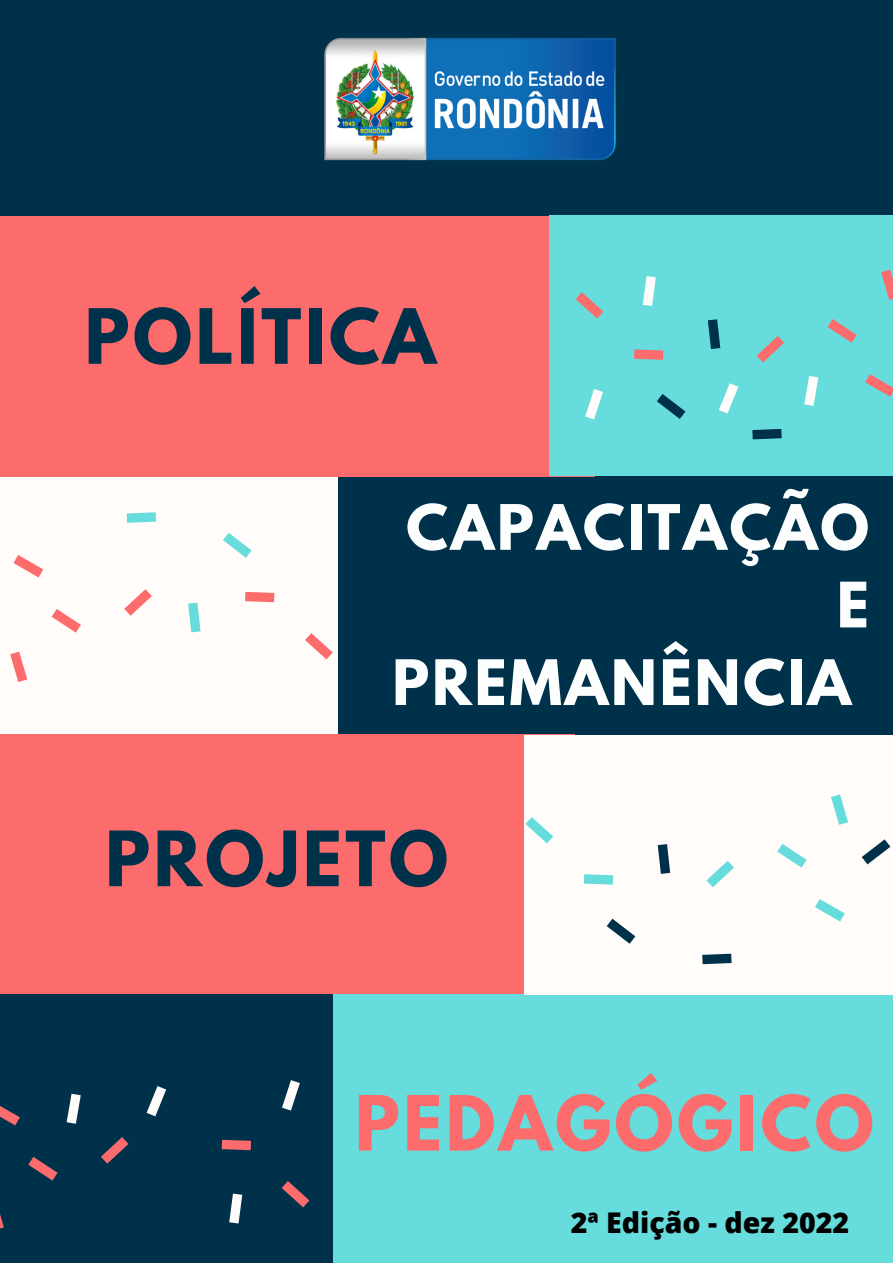
<style>
.page{position:relative;width:893px;height:1264px;background:#fff}
.page>*{position:absolute;margin:0;border:0;box-sizing:border-box;transform-origin:0 0}
.t1{font:700 67.5px "League Spartan";letter-spacing:.05em;color:#00314b}
.t2{font:700 67.5px "League Spartan";letter-spacing:.05em;color:#fc6c6c}
.t3{font:700 55.5px "League Spartan";letter-spacing:.05em;color:#fdfffe}
.t4{font:800 28.5px "Open Sans";color:#000}
</style>
<div class="page">
<div style="left:0;top:0;width:892px;height:1262px;background:#00314b"></div>
<div style="left:0;top:427px;width:337px;height:351px;background:#fffcfa"></div>
<div style="left:0;top:216px;width:594px;height:260px;background:#fc6c6c"></div>
<div style="left:333px;top:958px;width:559px;height:304px;background:#66dcdc"></div>
<div style="left:0;top:734px;width:575px;height:259px;background:#fc6c6c"></div>
<div style="left:549px;top:216px;width:343px;height:259px;background:#66dcdc"></div>
<div style="left:524px;top:735px;width:368px;height:260px;background:#fffcfa"></div>
<svg style="left:827px;top:319px;width:29px;height:24px"></svg>
<svg style="left:707px;top:319px;width:13px;height:30px"></svg>
<svg style="left:756px;top:336px;width:28px;height:26px"></svg>
<svg style="left:804px;top:376px;width:14px;height:30px"></svg>
<svg style="left:865px;top:374px;width:27px;height:23px"></svg>
<svg style="left:719px;top:383px;width:19px;height:30px"></svg>
<svg style="left:752px;top:429px;width:29px;height:10px"></svg>
<svg style="left:585px;top:389px;width:18px;height:30px"></svg>
<svg style="left:881px;top:270px;width:11px;height:30px"></svg>
<svg style="left:657px;top:394px;width:28px;height:25px"></svg>
<svg style="left:642px;top:276px;width:13px;height:30px"></svg>
<svg style="left:634px;top:349px;width:29px;height:11px"></svg>
<svg style="left:575px;top:292px;width:28px;height:26px"></svg>
<svg style="left:52px;top:609px;width:29px;height:23px"></svg>
<svg style="left:188px;top:602px;width:12px;height:30px"></svg>
<svg style="left:124px;top:589px;width:28px;height:26px"></svg>
<svg style="left:13px;top:555px;width:30px;height:22px"></svg>
<svg style="left:127px;top:512px;width:29px;height:11px"></svg>
<svg style="left:10px;top:651px;width:17px;height:31px"></svg>
<svg style="left:223px;top:532px;width:28px;height:26px"></svg>
<svg style="left:245px;top:592px;width:29px;height:10px"></svg>
<svg style="left:305px;top:633px;width:28px;height:26px"></svg>
<svg style="left:777px;top:844px;width:29px;height:23px"></svg>
<svg style="left:657px;top:844px;width:13px;height:29px"></svg>
<svg style="left:706px;top:861px;width:28px;height:26px"></svg>
<svg style="left:815px;top:899px;width:29px;height:22px"></svg>
<svg style="left:702px;top:953px;width:29px;height:11px"></svg>
<svg style="left:831px;top:794px;width:17px;height:30px"></svg>
<svg style="left:606px;top:918px;width:29px;height:25px"></svg>
<svg style="left:861px;top:839px;width:29px;height:25px"></svg>
<svg style="left:584px;top:874px;width:29px;height:10px"></svg>
<svg style="left:525px;top:817px;width:28px;height:26px"></svg>
<svg style="left:28px;top:1157px;width:30px;height:23px"></svg>
<svg style="left:101px;top:1137px;width:27px;height:26px"></svg>
<svg style="left:67px;top:1093px;width:14px;height:30px"></svg>
<svg style="left:0;top:1106px;width:20px;height:19px"></svg>
<svg style="left:147px;top:1086px;width:19px;height:30px"></svg>
<svg style="left:282px;top:1080px;width:18px;height:30px"></svg>
<svg style="left:0;top:1214px;width:4px;height:15px"></svg>
<svg style="left:229px;top:1193px;width:13px;height:30px"></svg>
<svg style="left:222px;top:1139px;width:29px;height:11px"></svg>
<svg style="left:281px;top:1181px;width:28px;height:26px"></svg>
<img style="left:324px;top:37px;width:292px;height:124px">
<p class="t1" style="left:85px;top:303px;width:353px">POLÍTICA</p>
<p class="t3" style="left:406px;top:500px;width:464px">CAPACITAÇÃO</p>
<p class="t3" style="left:836px;top:577px;width:34px">E</p>
<p class="t3" style="left:392px;top:655px;width:460px">PREMANÊNCIA</p>
<p class="t1" style="left:105px;top:825px;width:344px">PROJETO</p>
<p class="t2" style="left:355px;top:1089px;width:520px">PEDAGÓGICO</p>
<p class="t4" style="left:571px;top:1202px;width:280px">2ª Edição - dez 2022</p>
</div>
